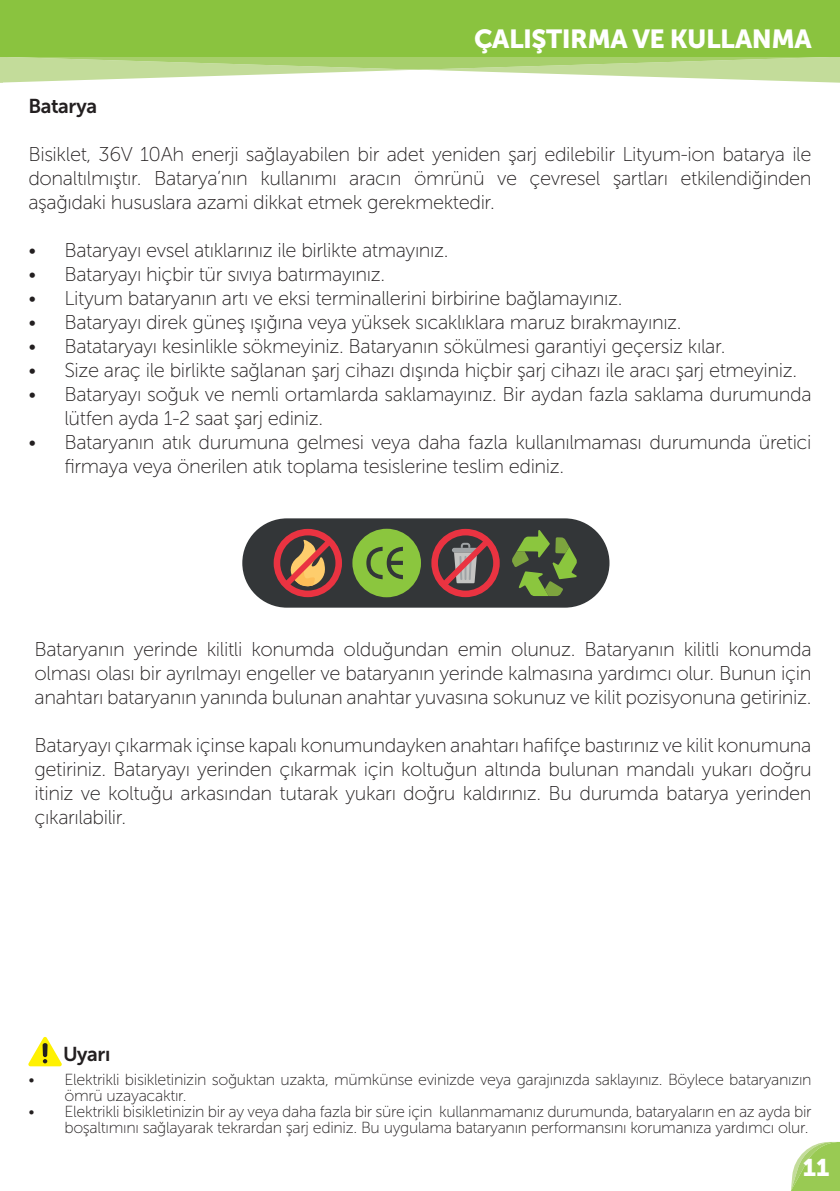
<style>
.page{position:relative;width:840px;height:1191px;background:#fff}
.page>*{position:absolute;margin:0;border:0;box-sizing:border-box;transform-origin:0 0}
.t1{font:26px "Museo Sans 900";letter-spacing:-.02em;color:#fff}
.t2{font:24px "Museo Sans 900";color:#fff}
.t3{font:20px/24px "Museo Sans 100";letter-spacing:-.02em;color:#231f20;text-align:justify}
.t4{font:20px "Museo Sans 700";letter-spacing:-.02em;color:#231f20}
.t5{font:16px/16px "Museo Sans 100";letter-spacing:-.02em;color:#231f20}
</style>
<div class="page">
<svg style="left:791px;top:1142px;width:48px;height:49px;background:#acd374"></svg>
<svg style="left:0;top:0;width:839px;height:83px;background:#9ecc60"></svg>
<hr style="left:0;top:0;width:3px;height:57px;background:#8ac33f">
<svg style="left:28px;top:1037px;width:34px;height:29px"></svg>
<div style="left:242px;top:518px;width:366px;height:89px;background:#333638;border-radius:45px"></div>
<svg style="left:431px;top:529px;width:68px;height:68px"></svg>
<svg style="left:273px;top:529px;width:69px;height:68px"></svg>
<svg style="left:352px;top:529px;width:69px;height:68px"></svg>
<svg style="left:512px;top:530px;width:64px;height:66px"></svg>
<p class="t1" style="left:473px;top:24px;width:339px">ÇALIŞTIRMA VE KULLANMA</p>
<p class="t4" style="left:28px;top:95px;width:70px">Batarya</p>
<p class="t3" style="left:28px;top:142px;width:784px">Bisiklet, 36V 10Ah enerji sağlayabilen bir adet yeniden şarj edilebilir Lityum-ion batarya ile donaltılmıştır. Batarya’nın kullanımı aracın ömrünü ve çevresel şartları etkilendiğinden aşağıdaki hususlara azami dikkat etmek gerekmektedir.</p>
<p class="t3" style="left:28px;top:238px;width:421px">• Bataryayı evsel atıklarınız ile birlikte atmayınız.</p>
<p class="t3" style="left:28px;top:262px;width:358px">• Bataryayı hiçbir tür sıvıya batırmayınız.</p>
<p class="t3" style="left:28px;top:286px;width:595px">• Lityum bataryanın artı ve eksi terminallerini birbirine bağlamayınız.</p>
<p class="t3" style="left:28px;top:310px;width:654px">• Bataryayı direk güneş ışığına veya yüksek sıcaklıklara maruz bırakmayınız.</p>
<p class="t3" style="left:28px;top:334px;width:698px">• Batataryayı kesinlikle sökmeyiniz. Bataryanın sökülmesi garantiyi geçersiz kılar.</p>
<p class="t3" style="left:28px;top:358px;width:770px">• Size araç ile birlikte sağlanan şarj cihazı dışında hiçbir şarj cihazı ile aracı şarj etmeyiniz.</p>
<p class="t3" style="left:64px;top:382px;width:748px;text-indent:-36px">• Bataryayı soğuk ve nemli ortamlarda saklamayınız. Bir aydan fazla saklama durumunda lütfen ayda 1-2 saat şarj ediniz.</p>
<p class="t3" style="left:64px;top:430px;width:748px;text-indent:-36px">• Bataryanın atık durumuna gelmesi veya daha fazla kullanılmaması durumunda üretici firmaya veya önerilen atık toplama tesislerine teslim ediniz.</p>
<p class="t3" style="left:34px;top:637px;width:778px">Bataryanın yerinde kilitli konumda olduğundan emin olunuz. Bataryanın kilitli konumda olması olası bir ayrılmayı engeller ve bataryanın yerinde kalmasına yardımcı olur. Bunun için anahtarı bataryanın yanında bulunan anahtar yuvasına sokunuz ve kilit pozisyonuna getiriniz.</p>
<p class="t3" style="left:34px;top:733px;width:778px">Bataryayı çıkarmak içinse kapalı konumundayken anahtarı hafifçe bastırınız ve kilit konumuna getiriniz. Bataryayı yerinden çıkarmak için koltuğun altında bulunan mandalı yukarı doğru itiniz ve koltuğu arkasından tutarak yukarı doğru kaldırınız. Bu durumda batarya yerinden çıkarılabilir.</p>
<p class="t4" style="left:63px;top:1043px;width:49px">Uyarı</p>
<p class="t5" style="left:64px;top:1071px;width:748px;text-indent:-36px">• Elektrikli bisikletinizin soğuktan uzakta, mümkünse evinizde veya garajınızda saklayınız. Böylece bataryanızın ömrü uzayacaktır.</p>
<p class="t5" style="left:28px;top:1103px;width:784px;text-align:right">• Elektrikli bisikletinizin bir ay veya daha fazla bir süre için kullanmamanız durumunda, bataryaların en az ayda bir boşaltımını sağlayarak tekrardan şarj ediniz. Bu uygulama bataryanın performansını korumanıza yardımcı olur.</p>
<p class="t2" style="left:802px;top:1154px;width:28px">11</p>
</div>
